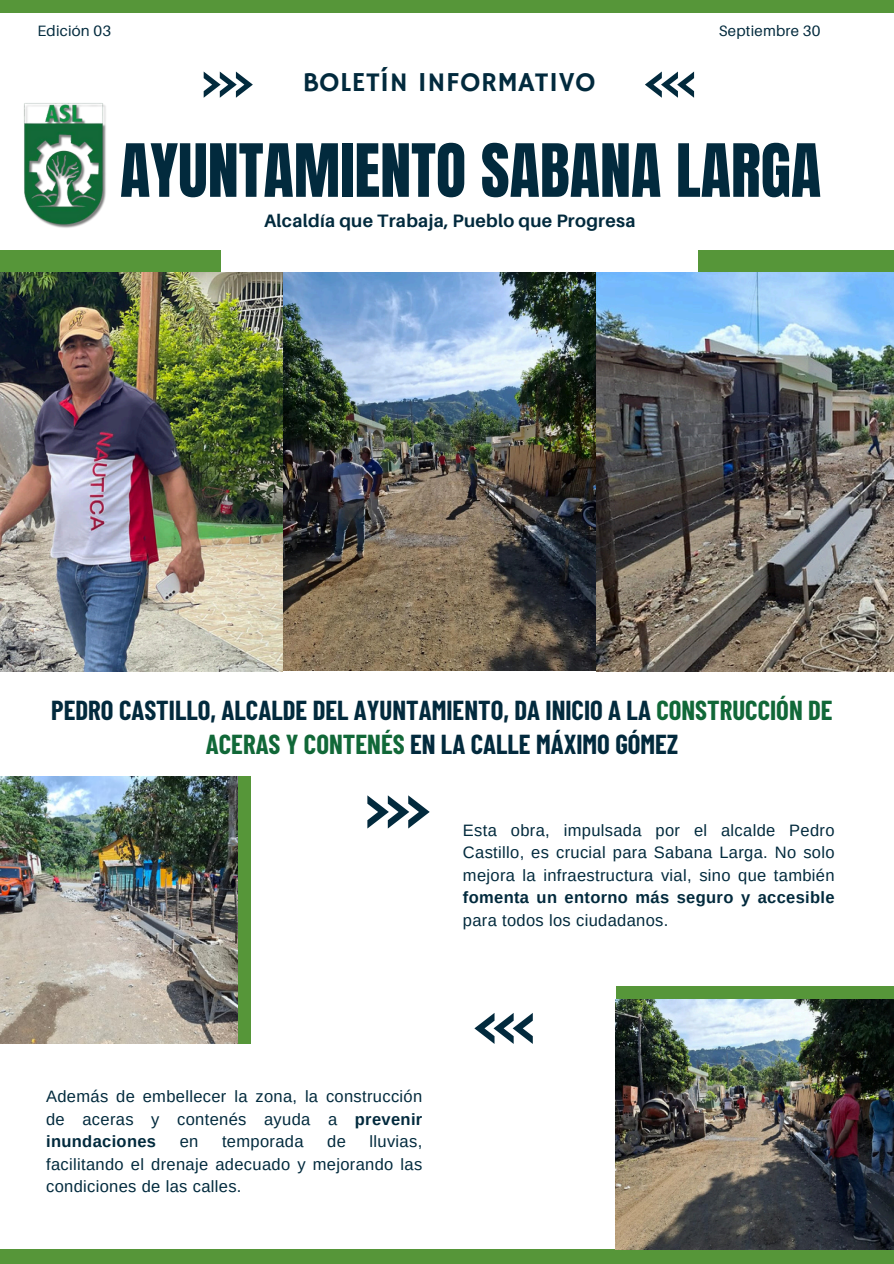
<style>
.page{position:relative;width:894px;height:1264px;background:#fff}
.page>*{position:absolute;margin:0;border:0;box-sizing:border-box;transform-origin:0 0}
.t1{font:62.4px "Anton";color:#022a3d}
.t2{font:27.3px "Hammersmith One";letter-spacing:.015em;color:#022a3d}
.t3{font:700 26.85px/33.8px "Barlow Condensed";color:#022a3d;text-align:center}
.t4{font:700 18px "Aileron";letter-spacing:.015em;color:#022a3d}
.t5{font:16.5px/22.5px "Arimo";letter-spacing:.02em;color:#022a3d;text-align:justify}
.t6{font:15px "Aileron";letter-spacing:.015em;color:#022a3d}
.s1{color:#116838}
.s2{font-weight:700}
</style>
<div class="page">
<div style="left:0;top:250px;width:220px;height:24px;background:#569639"></div>
<div style="left:698px;top:250px;width:195px;height:24px;background:#569639"></div>
<svg style="left:367px;top:795px;width:62px;height:33px"></svg>
<svg style="left:474px;top:1013px;width:58px;height:30px"></svg>
<svg style="left:204px;top:72px;width:49px;height:25px"></svg>
<svg style="left:645px;top:72px;width:49px;height:25px"></svg>
<div style="left:0;top:0;width:893px;height:12px;background:#569639"></div>
<div style="left:0;top:1249px;width:893px;height:14px;background:#569639"></div>
<img style="left:24px;top:103px;width:82px;height:125px">
<img style="left:0;top:776px;width:238px;height:267px">
<div style="left:238px;top:776px;width:13px;height:267px;background:#569639"></div>
<div style="left:615px;top:985px;width:278px;height:14px;background:#569639"></div>
<img style="left:615px;top:999px;width:278px;height:250px">
<img style="left:282px;top:272px;width:314px;height:398px">
<img style="left:596px;top:272px;width:296px;height:399px">
<img style="left:0;top:272px;width:282px;height:399px">
<p class="t6" style="left:37px;top:21px;width:75px">Edición 03</p>
<p class="t6" style="left:718px;top:21px;width:103px">Septiembre 30</p>
<h1 class="t2" style="left:302px;top:67px;width:294px">BOLETÍN INFORMATIVO</h1>
<p class="t1" style="left:120px;top:126px;width:702px">AYUNTAMIENTO SABANA LARGA</p>
<p class="t4" style="left:264px;top:210px;width:373px">Alcaldía que Trabaja, Pueblo que Progresa</p>
<h2 class="t3" style="left:51px;top:692px;width:782px">PEDRO CASTILLO, ALCALDE DEL AYUNTAMIENTO, DA INICIO A LA <span class="s1">CONSTRUCCIÓN DE<br>ACERAS Y CONTENÉS</span> EN LA CALLE MÁXIMO GÓMEZ</h2>
<h4 class="t5" style="left:463px;top:818px;width:373px">Esta obra, impulsada por el alcalde Pedro Castillo, es crucial para Sabana Larga. No solo mejora la infraestructura vial, sino que también <span class="s2">fomenta un entorno más seguro y accesible </span>para todos los ciudadanos.</h4>
<p class="t5" style="left:46px;top:1085px;width:377px">Además de embellecer la zona, la construcción de aceras y contenés ayuda a <span class="s2">prevenir inundaciones</span></p>
<p class="t5" style="left:46px;top:1130px;width:377px;text-indent:323px">lluvias, facilitando el drenaje adecuado y mejorando las condiciones de las calles.</p>
<p class="t5" style="left:180px;top:1130px;width:20px">en</p>
<p class="t5" style="left:222px;top:1130px;width:83px">temporada</p>
<p class="t5" style="left:327px;top:1130px;width:20px">de</p>
</div>
